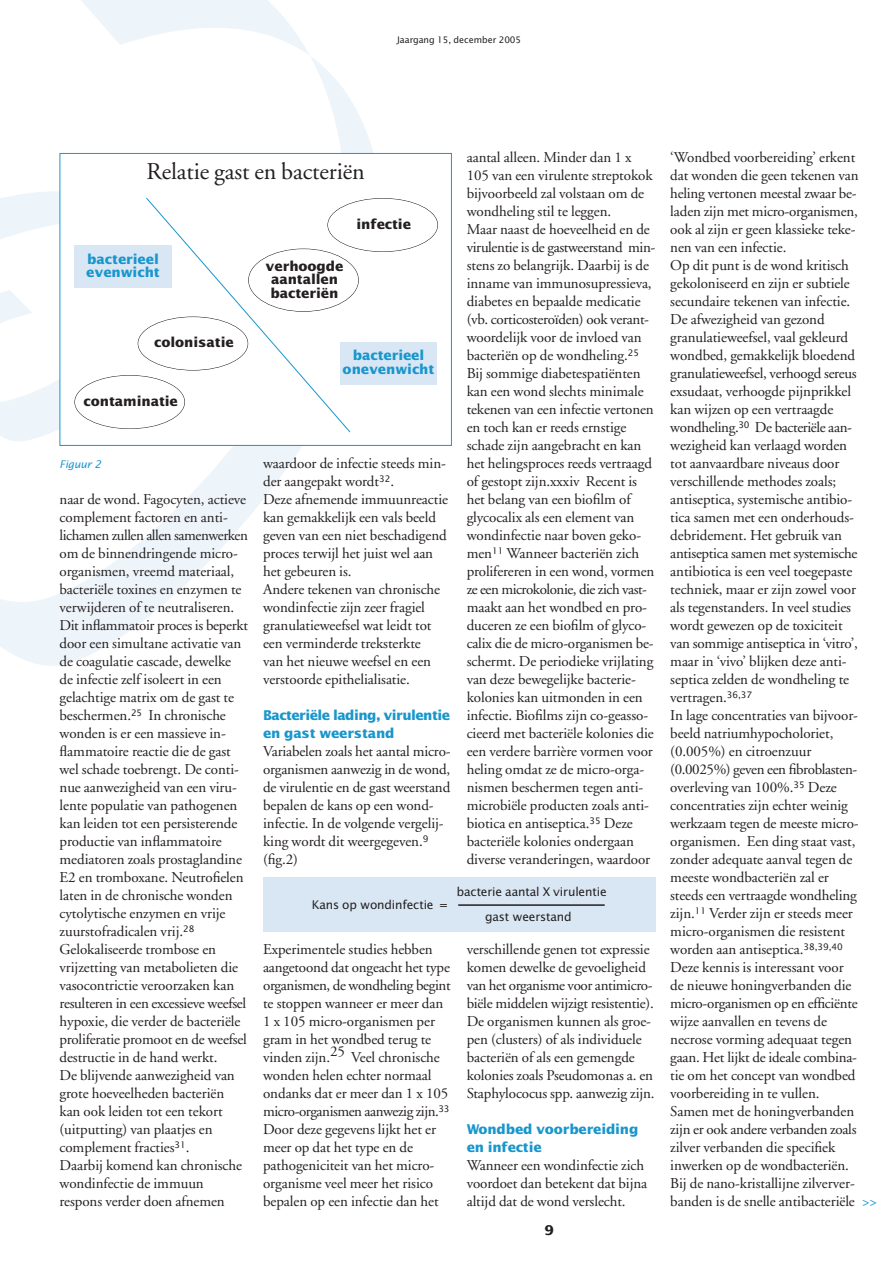
<style>
.page{position:relative;width:893px;height:1263px;background:#fff}
.page>*{position:absolute;margin:0;border:0;box-sizing:border-box;transform-origin:0 0}
.t1{font:24px "Adobe Garamond";letter-spacing:-.005em;color:#241f1f}
.t2{font:15px/18px "Adobe Garamond";letter-spacing:-.005em;color:#241f1f}
.t3{font:700 13.5px/13.5px "Lucida Sans";letter-spacing:-.015em;color:#1996cc}
.t4{font:700 13.5px/13.5px "Lucida Sans";letter-spacing:-.005em;color:#241f1f;text-align:center}
.t5{font:700 13.5px/18px "Lucida Sans";letter-spacing:-.04em;color:#1996cc}
.t6{font:12px/25.5px "Lucida Sans";letter-spacing:-.015em;color:#241f1f;text-align:center}
.t7{font:italic 10.5px "Lucida Sans";letter-spacing:-.015em;color:#1996cc}
.t8{font:9px "Lucida Sans";letter-spacing:-.005em;color:#241f1f}
.s1{color:#1996cc}
</style>
<div class="page">
<svg style="left:0;top:0;width:374px;height:666px"></svg>
<div style="left:60px;top:154px;width:391px;height:291px;background:#fff"></div>
<div style="left:60px;top:153px;width:392px;height:293px;border:1px solid #1996cc"></div>
<svg style="left:145px;top:197px;width:206px;height:236px"></svg>
<div style="left:74px;top:245px;width:98px;height:43px;background:#d9e7f5"></div>
<div style="left:340px;top:342px;width:97px;height:43px;background:#d9e7f5"></div>
<div style="left:327px;top:198px;width:111px;height:54px;border:1px solid #241f1f;border-radius:50%"></div>
<div style="left:248px;top:249px;width:111px;height:63px;border:1px solid #241f1f;border-radius:50%"></div>
<div style="left:138px;top:316px;width:110px;height:54px;border:1px solid #241f1f;border-radius:50%"></div>
<div style="left:74px;top:375px;width:111px;height:54px;border:1px solid #241f1f;border-radius:50%"></div>
<div style="left:263px;top:878px;width:392px;height:54px;background:#d9e7f5"></div>
<hr style="left:458px;top:904px;width:147px;height:2px;background:#241f1f">
<p class="t8" style="left:397px;top:36px;width:126px">Jaargang 15, december 2005</p>
<p class="t2" style="left:467px;top:150px;width:190px">aantal alleen. Minder dan 1 x<br>105 van een virulente streptokok bijvoorbeeld zal volstaan om de wondheling stil te leggen.<br>Maar naast de hoeveelheid en de virulentie is de gastweerstand min&shy;stens zo belangrijk. Daarbij is de inname van immunosupressieva, diabetes en bepaalde medicatie (vb. corticosteroïden) ook verant&shy;woordelijk voor de invloed van bacteriën op de wondheling.<sup>25<br></sup>Bij sommige diabetespatiënten kan een wond slechts minimale tekenen van een infectie vertonen en toch kan er reeds ernstige schade zijn aangebracht en kan het helingsproces reeds vertraagd of gestopt zijn.xxxiv Recent is het belang van een biofilm of glycocalix als een element van wondinfectie naar boven geko&shy;men<sup>11</sup> Wanneer bacteriën zich prolifereren in een wond, vormen ze een microkolonie, die zich vast&shy;maakt aan het wondbed en pro&shy;duceren ze een biofilm of glyco&shy;calix die de micro-organismen be&shy;schermt. De periodieke vrijlating van deze bewegelijke bacterie&shy;kolonies kan uitmonden in een infectie. Biofilms zijn co-geasso&shy;cieerd met bacteriële kolonies die een verdere barrière vormen voor heling omdat ze de micro-orga&shy;nismen beschermen tegen anti&shy;microbiële producten zoals anti&shy;biotica en antiseptica.<sup>35</sup> Deze bacteriële kolonies ondergaan diverse veranderingen, waardoor</p>
<h1 class="t1" style="left:147px;top:162px;width:220px">Relatie gast en bacteriën</h1>
<p class="t4" style="left:356px;top:218px;width:56px">infectie</p>
<p class="t3" style="left:86px;top:253px;width:75px">bacterieel evenwicht</p>
<p class="t4" style="left:266px;top:260px;width:79px">verhoogde aantallen bacteriën</p>
<p class="t4" style="left:154px;top:337px;width:81px">colonisatie</p>
<p class="t3" style="left:343px;top:350px;width:93px;text-align:center">bacterieel onevenwicht</p>
<p class="t4" style="left:84px;top:395px;width:96px">contaminatie</p>
<p class="t2" style="left:263px;top:456px;width:186px">waardoor de infectie steeds min&shy;der aangepakt wordt<sup>32</sup>.<br>Deze afnemende immuunreactie kan gemakkelijk een vals beeld geven van een niet beschadigend proces terwijl het juist wel aan het gebeuren is.<br>Andere tekenen van chronische wondinfectie zijn zeer fragiel granulatieweefsel wat leidt tot een verminderde treksterkte<br>van het nieuwe weefsel en een verstoorde epithelialisatie.</p>
<p class="t5" style="left:263px;top:707px;width:188px">Bacteriële lading, virulentie en gast weerstand</p>
<p class="t2" style="left:263px;top:744px;width:189px">Variabelen zoals het aantal micro&shy;organismen aanwezig in de wond, de virulentie en de gast weerstand bepalen de kans op een wond&shy;infectie. In de volgende vergelij&shy;king wordt dit weergegeven.<sup>9 </sup>(fig.2)</p>
<p class="t7" style="left:60px;top:460px;width:43px">Figuur 2</p>
<p class="t2" style="left:60px;top:492px;width:190px">naar de wond. Fagocyten, actieve complement factoren en anti&shy;lichamen zullen allen samenwerken om de binnendringende micro&shy;organismen, vreemd materiaal, bacteriële toxines en enzymen te verwijderen of te neutraliseren.<br>Dit inflammatoir proces is beperkt door een simultane activatie van de coagulatie cascade, dewelke de infectie zelf isoleert in een gelachtige matrix om de gast te beschermen.<sup>25</sup> In chronische wonden is er een massieve in&shy;flammatoire reactie die de gast wel schade toebrengt. De conti&shy;nue aanwezigheid van een viru&shy;lente populatie van pathogenen kan leiden tot een persisterende productie van inflammatoire mediatoren zoals prostaglandine<br>E2 en tromboxane. Neutrofielen laten in de chronische wonden cytolytische enzymen en vrije zuurstofradicalen vrij.<sup>28<br></sup>Gelokaliseerde trombose en vrijzetting van metabolieten die vasocontrictie veroorzaken kan resulteren in een excessieve weefsel hypoxie, die verder de bacteriële proliferatie promoot en de weefsel destructie in de hand werkt.<br>De blijvende aanwezigheid van grote hoeveelheden bacteriën kan ook leiden tot een tekort (uitputting) van plaatjes en complement fracties<sup>31</sup>.<br>Daarbij komend kan chronische wondinfectie de immuun respons verder doen afnemen</p>
<p class="t6" style="left:457px;top:879px;width:152px">bacterie aantal X virulentie gast weerstand</p>
<p class="t6" style="left:312px;top:893px;width:137px">Kans op wondinfectie =</p>
<p class="t2" style="left:263px;top:942px;width:189px">Experimentele studies hebben aangetoond dat ongeacht het type organismen, de wondheling begint te stoppen wanneer er meer dan<br>1 x 105 micro-organismen per gram in het wondbed terug te vinden zijn.25 Veel chronische wonden helen echter normaal ondanks dat er meer dan 1 x 105 micro-organismen aanwezig zijn.<sup>33<br></sup>Door deze gegevens lijkt het er meer op dat het type en de pathogeniciteit van het micro&shy;organisme veel meer het risico bepalen op een infectie dan het</p>
<p class="t2" style="left:467px;top:942px;width:189px">verschillende genen tot expressie komen dewelke de gevoeligheid van het organisme voor antimicro&shy;biële middelen wijzigt resistentie).<br>De organismen kunnen als groe&shy;pen (clusters) of als individuele bacteriën of als een gemengde kolonies zoals Pseudomonas a. en Staphylococus spp. aanwezig zijn.</p>
<p class="t3" style="left:467px;top:1121px;width:173px;line-height:18px">Wondbed voorbereiding en infectie</p>
<p class="t2" style="left:467px;top:1158px;width:182px">Wanneer een wondinfectie zich voordoet dan betekent dat bijna altijd dat de wond verslecht.</p>
<p class="t4" style="left:544px;top:1224px;width:11px">9</p>
<p class="t2" style="left:670px;top:150px;width:208px">‘Wondbed voorbereiding’ erkent dat wonden die geen tekenen van heling vertonen meestal zwaar be&shy;laden zijn met micro-organismen, ook al zijn er geen klassieke teke&shy;nen van een infectie.<br>Op dit punt is de wond kritisch gekoloniseerd en zijn er subtiele secundaire tekenen van infectie.<br>De afwezigheid van gezond granulatieweefsel, vaal gekleurd wondbed, gemakkelijk bloedend granulatieweefsel, verhoogd sereus exsudaat, verhoogde pijnprikkel<br>kan wijzen op een vertraagde wondheling.<sup>30</sup> De bacteriële aan&shy;wezigheid kan verlaagd worden<br>tot aanvaardbare niveaus door verschillende methodes zoals; antiseptica, systemische antibio-<br>tica samen met een onderhouds&shy;debridement. Het gebruik van antiseptica samen met systemische antibiotica is een veel toegepaste techniek, maar er zijn zowel voor<br>als tegenstanders. In veel studies wordt gewezen op de toxiciteit<br>van sommige antiseptica in ‘vitro’, maar in ‘vivo’ blijken deze anti&shy;septica zelden de wondheling te vertragen.<sup>36,37<br></sup>In lage concentraties van bijvoor&shy;beeld natriumhypocholoriet, (0.005%) en citroenzuur<br>(0.0025%) geven een fibroblasten&shy;overleving van 100%.<sup>35</sup> Deze concentraties zijn echter weinig werkzaam tegen de meeste micro&shy;organismen. Een ding staat vast, zonder adequate aanval tegen de meeste wondbacteriën zal er<br>steeds een vertraagde wondheling zijn.<sup>11</sup> Verder zijn er steeds meer micro-organismen die resistent worden aan antiseptica.<sup>38,39,40<br></sup>Deze kennis is interessant voor<br>de nieuwe honingverbanden die micro-organismen op en efficiënte wijze aanvallen en tevens de<br>necrose vorming adequaat tegen gaan. Het lijkt de ideale combina-<br>tie om het concept van wondbed voorbereiding in te vullen.<br>Samen met de honingverbanden zijn er ook andere verbanden zoals zilver verbanden die specifiek inwerken op de wondbacteriën.<br>Bij de nano-kristallijne zilverver&shy;banden is de snelle antibacteriële <span class="s1">&gt;&gt;</span></p>
</div>
